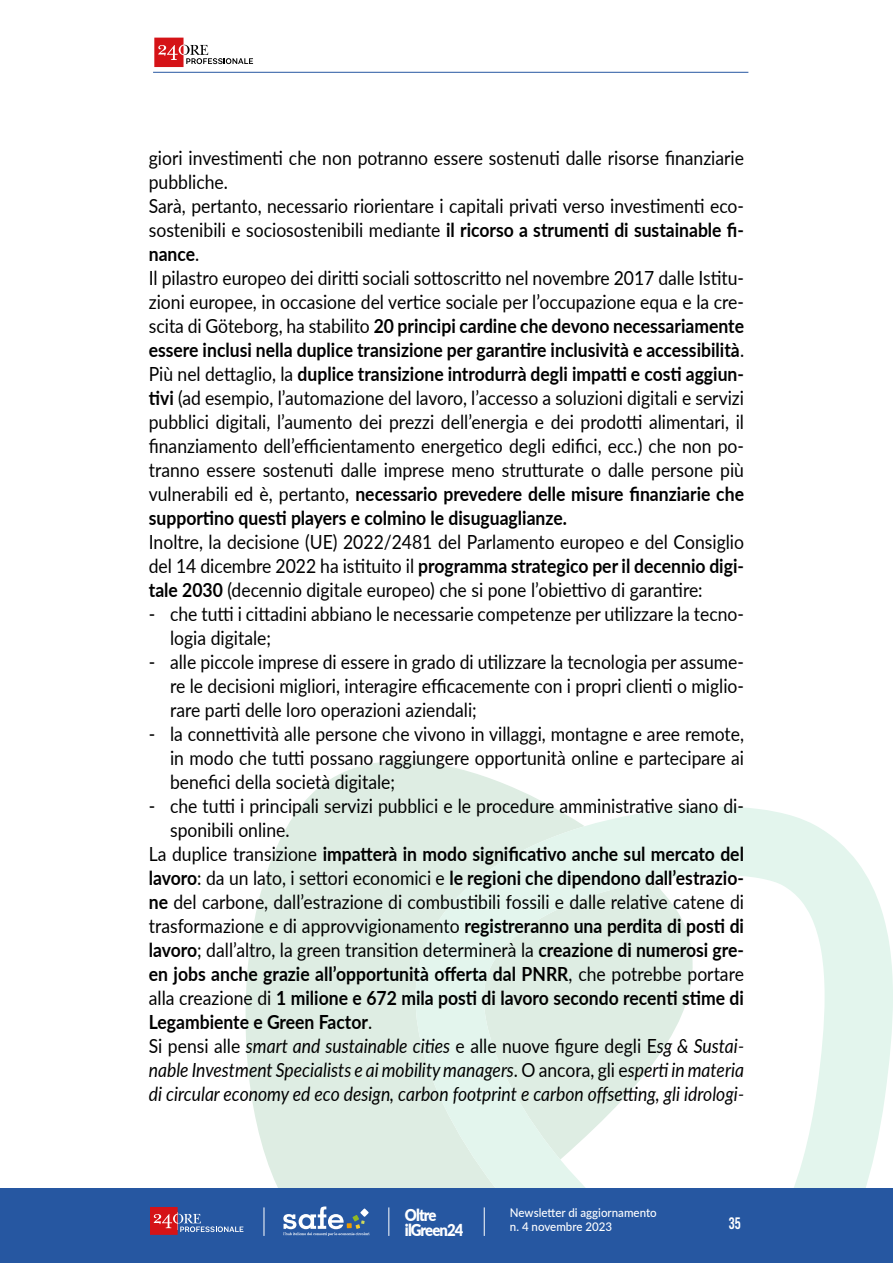
<style>
.page{position:relative;width:893px;height:1263px;background:#fff}
.page>*{position:absolute;margin:0;border:0;box-sizing:border-box;transform-origin:0 0}
.t1{font:19.5px/24px "Lato";color:#000;text-align:justify;scale:.9 1}
.t2{font:700 19.5px "Lato";color:#000;scale:.9 1}
.t3{font:italic 19.5px "Lato";color:#000;scale:.9 1}
.t4{font:900 16.5px/15px "Lato";letter-spacing:-.06em;color:#fff;scale:.9 1}
.t5{font:16.5px "Bebas Kai";color:#fff;scale:.9 1}
.t6{font:500 12px/14.4px "Lato";color:#fff;scale:.96 1}
.s1{font-weight:700}
.s2{font-weight:400}
.s3{font-style:normal}
</style>
<div class="page">
<svg style="left:245px;top:761px;width:307px;height:427px;background:#e2efe7"></svg>
<svg style="left:415px;top:807px;width:478px;height:381px"></svg>
<div style="left:0;top:1188px;width:893px;height:75px;background:#2657a1"></div>
<svg style="left:150px;top:1207px;width:93px;height:28px"></svg>
<svg style="left:283px;top:1206px;width:86px;height:30px"></svg>
<svg style="left:264px;top:1207px;width:1px;height:29px"></svg>
<svg style="left:388px;top:1207px;width:1px;height:29px"></svg>
<svg style="left:484px;top:1207px;width:1px;height:29px"></svg>
<hr style="left:153px;top:72px;width:595px;height:1px;background:#2657a1">
<svg style="left:154px;top:38px;width:99px;height:29px"></svg>
<p class="t1" style="left:149px;top:145px;width:663px;text-align:left">giori investimenti che non potranno essere sostenuti dalle risorse finanziarie pubbliche.<br>Sarà, pertanto, necessario riorientare i capitali privati verso investimenti eco&shy;sostenibili e sociosostenibili mediante <span class="s1">il ricorso a strumenti di sustainable fi&shy;nance</span>.<br>Il pilastro europeo dei diritti sociali sottoscritto nel novembre 2017 dalle Istitu&shy;zioni europee, in occasione del vertice sociale per l’occupazione equa e la cre&shy;scita di Göteborg, ha stabilito <span class="s1">20 principi cardine che devono necessariamente essere inclusi nella duplice transizione per garantire inclusività e accessibilità</span>.<br>Più nel dettaglio, la <span class="s1">duplice transizione introdurrà degli impatti e costi aggiun&shy;tivi</span> (ad esempio, l’automazione del lavoro, l’accesso a soluzioni digitali e servizi pubblici digitali, l’aumento dei prezzi dell’energia e dei prodotti alimentari, il finanziamento dell’efficientamento energetico degli edifici, ecc.) che non po&shy;tranno essere sostenuti dalle imprese meno strutturate o dalle persone più vulnerabili ed è, pertanto, <span class="s1">necessario prevedere delle misure finanziarie che supportino questi players e colmino le disuguaglianze.</span></p>
<p class="t1" style="left:149px;top:529px;width:663px">Inoltre, la decisione (UE) 2022/2481 del Parlamento europeo e del Consiglio del 14 dicembre 2022 ha istituito il <span class="s1">programma strategico per il decennio digi&shy;tale 2030</span> (decennio digitale europeo) che si pone l’obiettivo di garantire:</p>
<p class="t1" style="left:170px;top:601px;width:639px;text-indent:-21px">- che tutti i cittadini abbiano le necessarie competenze per utilizzare la tecno&shy;logia digitale;</p>
<p class="t1" style="left:170px;top:649px;width:639px;text-indent:-21px">- alle piccole imprese di essere in grado di utilizzare la tecnologia per assume&shy;re le decisioni migliori, interagire efficacemente con i propri clienti o miglio&shy;rare parti delle loro operazioni aziendali;</p>
<p class="t1" style="left:170px;top:721px;width:639px;text-indent:-21px">- la connettività alle persone che vivono in villaggi, montagne e aree remote, in modo che tutti possano raggiungere opportunità online e partecipare ai benefici della società digitale;</p>
<p class="t1" style="left:149px;top:793px;width:663px">- che tutti i principali servizi pubblici e le procedure amministrative siano di-</p>
<p class="t1" style="left:170px;top:817px;width:134px">sponibili online.</p>
<p class="t2" style="left:149px;top:839px;width:663px"><span class="s2">La duplice transizione</span> impatterà in modo significativo anche sul mercato del</p>
<p class="t2" style="left:149px;top:863px;width:663px">lavoro<span class="s2">: da un lato, i settori economici e</span> le regioni che dipendono dall’estrazio-</p>
<p class="t1" style="left:149px;top:889px;width:663px"><span class="s1">ne</span> del carbone, dall’estrazione di combustibili fossili e dalle relative catene di</p>
<p class="t1" style="left:149px;top:913px;width:663px">trasformazione e di approvvigionamento <span class="s1">registreranno una perdita di posti di</span></p>
<p class="t1" style="left:149px;top:937px;width:663px"><span class="s1">lavoro</span>; dall’altro, la green transition determinerà la <span class="s1">creazione di numerosi gre-</span></p>
<p class="t2" style="left:149px;top:959px;width:663px">en jobs anche grazie all’opportunità offerta dal PNRR<span class="s2">, che potrebbe portare</span></p>
<p class="t2" style="left:149px;top:983px;width:663px"><span class="s2">alla creazione di</span> 1 milione e 672 mila posti di lavoro secondo recenti stime di</p>
<p class="t2" style="left:149px;top:1007px;width:250px">Legambiente e Green Factor<span class="s2">.</span></p>
<p class="t3" style="left:149px;top:1032px;width:663px"><span class="s3">Si pensi alle</span> smart and sustainable cities <span class="s3">e alle nuove figure degli E</span>sg &amp; Sustai-</p>
<p class="t3" style="left:149px;top:1056px;width:663px">nable Investment Specialists e ai mobility managers<span class="s3">. O ancora, gli e</span>sperti in materia</p>
<p class="t3" style="left:149px;top:1080px;width:663px">di circular economy ed eco design, carbon footprint e carbon offsetting, gli idrologi-</p>
<p class="t4" style="left:405px;top:1206px;width:66px">Oltre ilGreen24</p>
<p class="t6" style="left:510px;top:1205px;width:154px">Newsletter di aggiornamento n. 4 novembre 2023</p>
<p class="t5" style="left:729px;top:1214px;width:15px">35</p>
</div>
